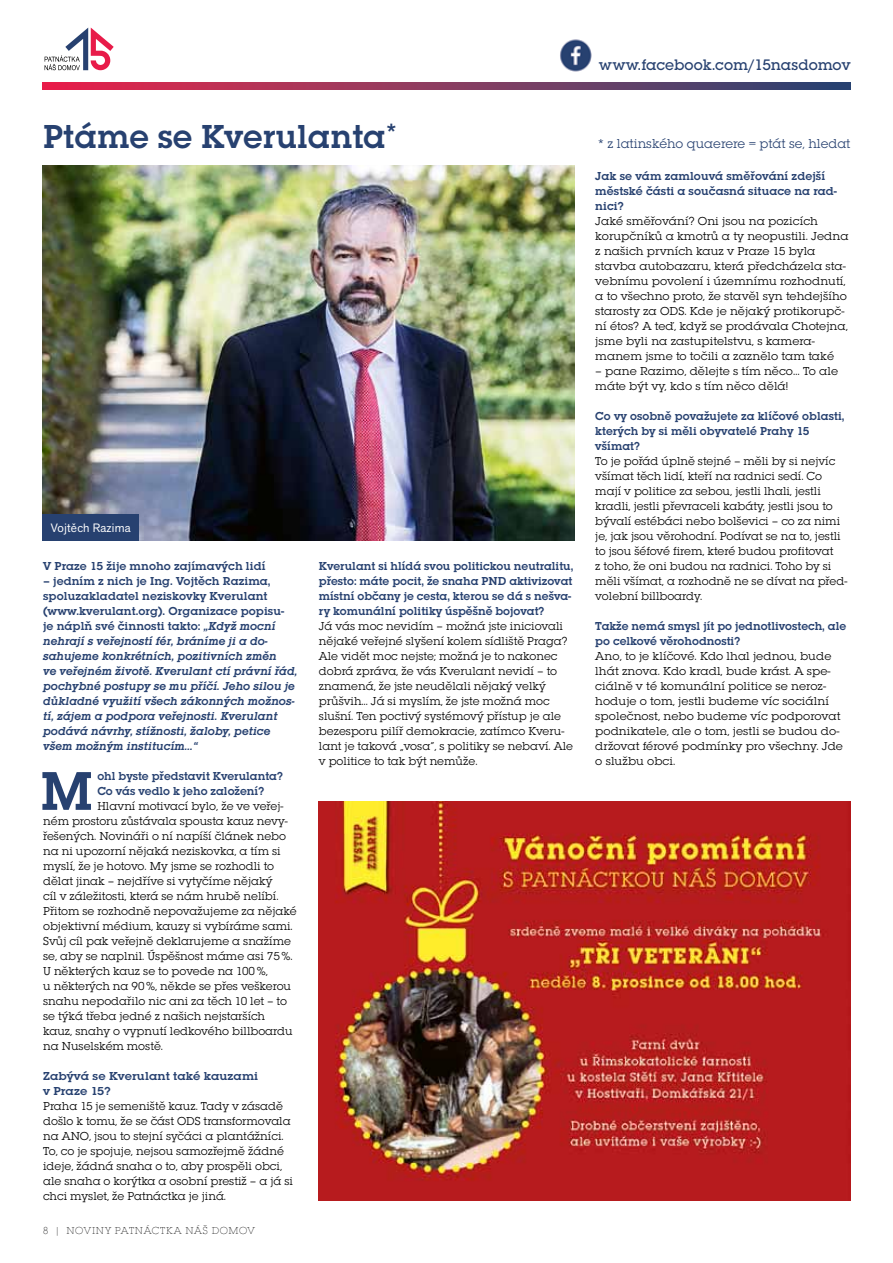
<style>
.page{position:relative;width:893px;height:1263px;background:#fff}
.page>*{position:absolute;margin:0;border:0;box-sizing:border-box;transform-origin:0 0}
.t1{font:600 56.55px "Lubalin Graph Itc TCE";color:#274170}
.t2{font:600 34.5px "Lubalin Graph Itc TCE";color:#274170}
.t3{font:500 15.75px "Lubalin Gra Itc TCE";letter-spacing:-.005em;color:#274170}
.t4{font:13.5px "Lubalin Graph Itc TCE";color:#274170}
.t5{font:12px/15px "Lubalin Graph Itc TCE";color:#000}
.t6{font:600 12px/15px "Lubalin Graph Itc TCE";letter-spacing:.005em;color:#274170}
.t7{font:12px/15px "Lubalin Gra Itc TCE Demi Obli";letter-spacing:.005em;color:#274170}
.t8{font:600 12px/15px "Lubalin Graph Itc TCE";letter-spacing:.005em;color:#274170;scale:1.07 1}
.t9{font:12px "Akzid Grtsk Next";letter-spacing:.02em;color:#fff}
.t10{font:10.5px "Lubalin Gra Itc TCE Ligh";letter-spacing:.05em;color:#000}
.s1{font-family:"Lubalin Gra Itc TCE Demi Obli";font-weight:400}
</style>
<div class="page">
<svg style="left:45px;top:28px;width:69px;height:42px"></svg>
<img style="left:560px;top:39px;width:32px;height:33px">
<svg style="left:43px;top:83px;width:807px;height:6px;background:#89385f"></svg>
<img style="left:42px;top:165px;width:532px;height:375px">
<img style="left:319px;top:801px;width:531px;height:399px">
<div style="left:42px;top:514px;width:97px;height:26px;background:#274170"></div>
<h2 class="t2" style="left:43px;top:116px;width:355px">Ptáme se Kverulanta<sup>*</sup></h2>
<p class="t9" style="left:51px;top:520px;width:81px">Vojtěch Razima</p>
<p class="t6" style="left:43px;top:559px;width:224px">V Praze 15 žije mnoho zajímavých lidí</p>
<p class="t6" style="left:43px;top:574px;width:243px">– jedním z nich je Ing. Vojtěch Razima, spoluzakladatel neziskovky Kverulant (www.kverulant.org). Organizace popisu&shy;je náplň své činnosti takto: <span class="s1">„Když mocní</span></p>
<p class="t7" style="left:43px;top:634px;width:256px">nehrají s veřejností fér, bráníme ji a do&shy;sahujeme konkrétních, pozitivních změn<br>ve veřejném životě. Kverulant ctí právní řád, pochybné postupy se mu příčí. Jeho silou je důkladné využití všech zákonných možnos&shy;tí, zájem a podpora veřejnosti. Kverulant podává návrhy, stížnosti, žaloby, petice všem možným institucím…“</p>
<h1 class="t1" style="left:40px;top:758px;width:54px">M</h1>
<p class="t6" style="left:97px;top:769px;width:187px">ohl byste představit Kverulanta?<br>Co vás vedlo k jeho založení?</p>
<p class="t5" style="left:43px;top:799px;width:255px;text-indent:54px">Hlavní motivací bylo, že ve veřej&shy;ném prostoru zůstávala spousta kauz nevy&shy;řešených. Novináři o ní napíší článek nebo na ni upozorní nějaká neziskovka, a tím si myslí, že je hotovo. My jsme se rozhodli to dělat jinak – nejdříve si vytyčíme nějaký<br>cíl v záležitosti, která se nám hrubě nelíbí.<br>Přitom se rozhodně nepovažujeme za nějaké objektivní médium, kauzy si vybíráme sami.<br>Svůj cíl pak veřejně deklarujeme a snažíme se, aby se naplnil. Úspěšnost máme asi 75%.<br>U některých kauz se to povede na 100%,<br>u některých na 90%, někde se přes veškerou snahu nepodařilo nic ani za těch 10 let – to se týká třeba jedné z našich nejstarších kauz, snahy o vypnutí ledkového billboardu na Nuselském mostě.</p>
<p class="t8" style="left:43px;top:1069px;width:202px">Zabývá se Kverulant také kauzami v Praze 15?</p>
<p class="t5" style="left:43px;top:1099px;width:251px">Praha 15 je semeniště kauz. Tady v zásadě došlo k tomu, že se část ODS transformovala na ANO, jsou to stejní syčáci a plantážníci.<br>To, co je spojuje, nejsou samozřejmě žádné ideje, žádná snaha o to, aby prospěli obci, ale snaha o korýtka a osobní prestiž – a já si chci myslet, že Patnáctka je jiná.</p>
<p class="t10" style="left:43px;top:1225px;width:214px">8 | NOVINY PATNÁCTKA NÁŠ DOMOV</p>
<p class="t6" style="left:319px;top:559px;width:256px">Kverulant si hlídá svou politickou neutralitu, přesto: máte pocit, že snaha PND aktivizovat místní občany je cesta, kterou se dá s nešva&shy;ry komunální politiky úspěšně bojovat?</p>
<p class="t5" style="left:319px;top:619px;width:256px">Já vás moc nevidím – možná jste iniciovali nějaké veřejné slyšení kolem sídliště Praga?<br>Ale vidět moc nejste; možná je to nakonec dobrá zpráva, že vás Kverulant nevidí – to znamená, že jste neudělali nějaký velký průšvih… Já si myslím, že jste možná moc slušní. Ten poctivý systémový přístup je ale bezesporu pilíř demokracie, zatímco Kveru&shy;lant je taková „vosa“, s politiky se nebaví. Ale v politice to tak být nemůže.</p>
<h3 class="t3" style="left:599px;top:55px;width:253px">www.facebook.com/15nasdomov</h3>
<p class="t4" style="left:598px;top:136px;width:254px">* z latinského quaerere = ptát se, hledat</p>
<p class="t6" style="left:595px;top:169px;width:243px">Jak se vám zamlouvá směřování zdejší městské části a současná situace na rad&shy;nici?</p>
<p class="t5" style="left:595px;top:214px;width:255px">Jaké směřování? Oni jsou na pozicích korupčníků a kmotrů a ty neopustili. Jedna z našich prvních kauz v Praze 15 byla stavba autobazaru, která předcházela sta&shy;vebnímu povolení i územnímu rozhodnutí, a to všechno proto, že stavěl syn tehdejšího starosty za ODS. Kde je nějaký protikorupč&shy;ní étos? A teď, když se prodávala Chotejna, jsme byli na zastupitelstvu, s kamera&shy;manem jsme to točili a zaznělo tam také</p>
<p class="t5" style="left:595px;top:364px;width:244px">– pane Razimo, dělejte s tím něco… To ale máte být vy, kdo s tím něco dělá!</p>
<p class="t6" style="left:595px;top:409px;width:251px">Co vy osobně považujete za klíčové oblasti, kterých by si měli obyvatelé Prahy 15 všímat?</p>
<p class="t5" style="left:595px;top:454px;width:253px">To je pořád úplně stejné – měli by si nejvíc všímat těch lidí, kteří na radnici sedí. Co mají v politice za sebou, jestli lhali, jestli kradli, jestli převraceli kabáty, jestli jsou to bývalí estébáci nebo bolševici – co za nimi je, jak jsou věrohodní. Podívat se na to, jestli to jsou šéfové firem, které budou profitovat<br>z toho, že oni budou na radnici. Toho by si měli všímat, a rozhodně ne se dívat na před&shy;volební billboardy.</p>
<p class="t6" style="left:595px;top:619px;width:252px">Takže nemá smysl jít po jednotlivostech, ale po celkové věrohodnosti?</p>
<p class="t5" style="left:595px;top:649px;width:249px">Ano, to je klíčové. Kdo lhal jednou, bude lhát znova. Kdo kradl, bude krást. A spe&shy;ciálně v té komunální politice se neroz&shy;hoduje o tom, jestli budeme víc sociální společnost, nebo budeme víc podporovat podnikatele, ale o tom, jestli se budou do&shy;držovat férové podmínky pro všechny. Jde o službu obci.</p>
</div>
